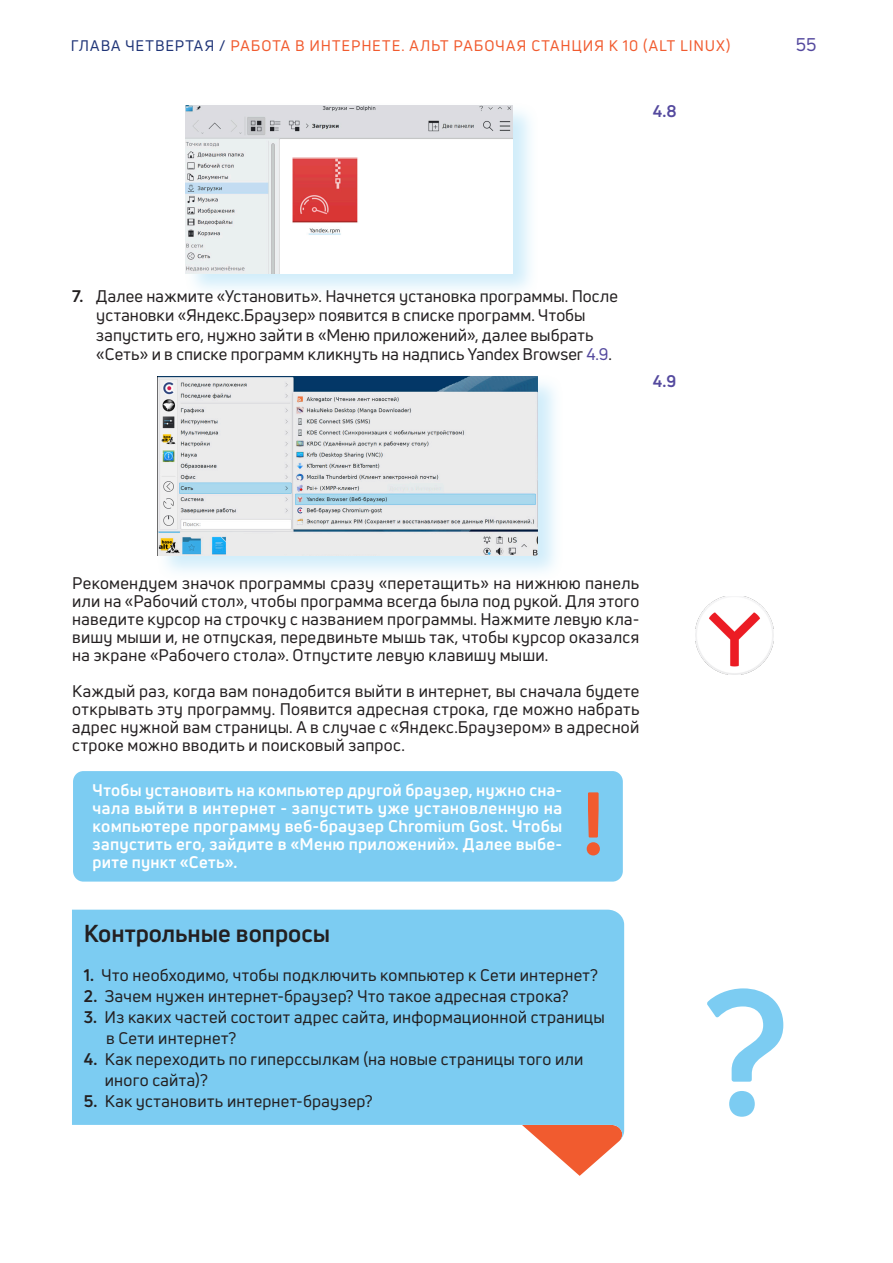
<style>
.page{position:relative;width:893px;height:1263px;background:#fff}
.page>*{position:absolute;margin:0;border:0;box-sizing:border-box;transform-origin:0 0}
.t1{font:700 175.35px "Uni Neue";color:#7cccf2}
.t2{font:700 87px "Uni Neue";color:#f15b2f}
.t3{font:700 24px "Uni Neue";color:#231f20}
.t4{font:18px "Uni Neue";color:#54499e}
.t5{font:16.5px/18px "Uni Neue";letter-spacing:.015em;color:#231f20}
.t6{font:700 16.5px/18px "Uni Neue";letter-spacing:.015em;color:#fff;text-align:justify}
.t7{font:700 16.5px "Uni Neue";color:#54499e}
.t8{font:15px "Uni Neue";letter-spacing:.065em;color:#f15b2f}
.s1{color:#203578}
.s2{font-weight:700}
.s3{color:#54499e}
</style>
<div class="page">
<div style="left:73px;top:771px;width:550px;height:110px;background:#7cccf2;border-radius:10px"></div>
<svg style="left:539px;top:1140px;width:81px;height:36px"></svg>
<div style="left:72px;top:910px;width:552px;height:230px;background:#7cccf2"></div>
<img style="left:695px;top:596px;width:79px;height:78px">
<div style="left:184px;top:103px;width:355px;height:196px;background:#7cccf2;opacity:.35"></div>
<img style="left:186px;top:105px;width:326px;height:168px">
<div style="left:156px;top:374px;width:408px;height:206px;background:#7cccf2;opacity:.35"></div>
<img style="left:158px;top:377px;width:379px;height:178px">
<p class="t8" style="left:71px;top:36px;width:661px"><span class="s1">ГЛАВА ЧЕТВЕРТАЯ /</span> РАБОТА В ИНТЕРНЕТЕ. АЛЬТ РАБОЧАЯ СТАНЦИЯ К 10 (ALT LINUX)</p>
<p class="t7" style="left:653px;top:101px;width:25px">4.8</p>
<p class="t4" style="left:796px;top:33px;width:22px">55</p>
<p class="t5" style="left:96px;top:286px;width:523px;line-height:19.5px;text-indent:-24px"><span class="s2">7.</span> Далее нажмите «Установить». Начнется установка программы. После установки «Яндекс.Браузер» появится в списке программ. Чтобы запустить его, нужно зайти в «Меню приложений», далее выбрать «Сеть» и в списке программ кликнуть на надпись Yandex Browser <span class="s3">4.9</span>.</p>
<p class="t7" style="left:653px;top:370px;width:25px">4.9</p>
<p class="t5" style="left:72px;top:574px;width:569px;text-align:justify">Рекомендуем значок программы сразу «перетащить» на нижнюю панель или на «Рабочий стол», чтобы программа всегда была под рукой. Для этого наведите курсор на строчку с названием программы. Нажмите левую кла&shy;вишу мыши и, не отпуская, передвиньте мышь так, чтобы курсор оказался на экране «Рабочего стола». Отпустите левую клавишу мыши.</p>
<p class="t5" style="left:72px;top:682px;width:569px;text-align:justify">Каждый раз, когда вам понадобится выйти в интернет, вы сначала будете открывать эту программу. Появится адресная строка, где можно набрать адрес нужной вам страницы. А в случае с «Яндекс.Браузером» в адресной строке можно вводить и поисковый запрос.</p>
<p class="t6" style="left:93px;top:781px;width:471px">Чтобы установить на компьютер другой браузер, нужно сна&shy;чала выйти в интернет - запустить уже установленную на компьютере программу веб-браузер Chromium Gost. Чтобы запустить его, зайдите в «Меню приложений». Далее выбе&shy;рите пункт «Сеть».</p>
<h2 class="t2" style="left:582px;top:769px;width:25px">!</h2>
<h3 class="t3" style="left:84px;top:918px;width:248px">Контрольные вопросы</h3>
<p class="t5" style="left:84px;top:966px;width:515px"><span class="s2">1.</span> Что необходимо, чтобы подключить компьютер к Сети интернет?</p>
<p class="t5" style="left:84px;top:987px;width:486px"><span class="s2">2.</span> Зачем нужен интернет-браузер? Что такое адресная строка?</p>
<p class="t5" style="left:106px;top:1006px;width:500px;line-height:21px;text-indent:-22px"><span class="s2">3.</span> Из каких частей состоит адрес сайта, информационной страницы в Сети интернет?</p>
<p class="t5" style="left:105px;top:1048px;width:480px;line-height:21px;text-indent:-21px"><span class="s2">4.</span> Как переходить по гиперссылкам (на новые страницы того или иного сайта)?</p>
<p class="t5" style="left:84px;top:1092px;width:290px"><span class="s2">5.</span> Как установить интернет-браузер?</p>
<h1 class="t1" style="left:702px;top:943px;width:88px">?</h1>
</div>
